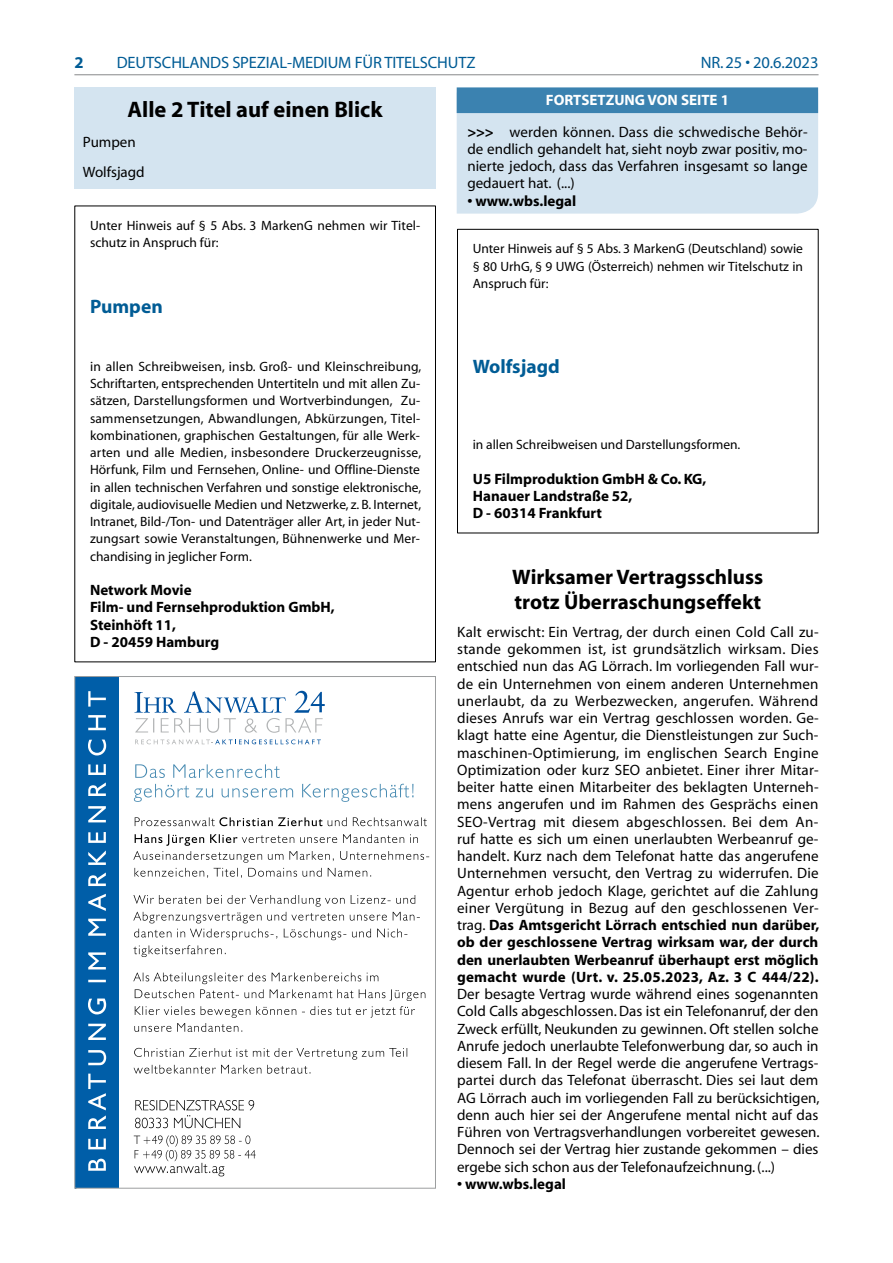
<style>
.page{position:relative;width:893px;height:1263px;background:#fff}
.page>*{position:absolute;margin:0;border:0;box-sizing:border-box;transform-origin:0 0}
.t1{font:700 22.5px "Myriad";color:#000}
.t2{font:700 21px/25.2px "Myriad";color:#000}
.t3{font:700 19.5px "Myriad";color:#005c95}
.t4{font:16.5px "Myriad";letter-spacing:-.01em;color:#005c95}
.t5{font:700 16.5px "Myriad";color:#005c95}
.t6{font:15px/17.2px "Myriad";color:#000;text-align:justify}
.t7{font:700 15px/17.2px "Myriad";color:#000}
.t8{font:700 15px "Myriad";color:#fff}
.t9{font:13.5px/17.2px "Myriad";color:#000}
.s1{font-weight:700}
</style>
<div class="page">
<hr style="left:74px;top:74px;width:744px;height:1px;background:#87888a">
<div style="left:76px;top:676px;width:43px;height:512px;background:#005ea8"></div>
<svg style="left:134px;top:764px;width:279px;height:38px"></svg>
<svg style="left:133px;top:817px;width:296px;height:257px"></svg>
<svg style="left:134px;top:691px;width:191px;height:42px"></svg>
<svg style="left:135px;top:739px;width:186px;height:5px"></svg>
<svg style="left:135px;top:1100px;width:119px;height:28px"></svg>
<svg style="left:134px;top:1135px;width:122px;height:41px"></svg>
<svg style="left:88px;top:691px;width:18px;height:480px"></svg>
<div style="left:74px;top:87px;width:362px;height:101px;background:#d4e4f0"></div>
<div style="left:457px;top:113px;width:361px;height:101px;background:#d4e4f0"></div>
<div style="left:457px;top:88px;width:360px;height:24px;background:#3b82b0"></div>
<div style="left:457px;top:87px;width:361px;height:26px;border:2px solid #3b82b0"></div>
<div style="left:457px;top:229px;width:362px;height:304px;border:1px solid #000"></div>
<p class="t5" style="left:74px;top:54px;width:11px">2</p>
<p class="t4" style="left:117px;top:54px;width:360px">DEUTSCHLANDS SPEZIAL-MEDIUM FÜR TITELSCHUTZ</p>
<p class="t4" style="left:701px;top:54px;width:119px">NR. 25 • 20.6.2023</p>
<h1 class="t1" style="left:128px;top:98px;width:256px">Alle 2 Titel auf einen Blick</h1>
<p class="t6" style="left:83px;top:127px;width:63px;line-height:30px">Pumpen<br>Wolfsjagd</p>
<p class="t8" style="left:546px;top:93px;width:185px">FORTSETZUNG VON SEITE 1</p>
<p class="t6" style="left:467px;top:124px;width:342px"><span class="s1">&gt;&gt;&gt;</span> werden können. Dass die schwedische Behör&shy;de endlich gehandelt hat, sieht noyb zwar positiv, mo&shy;nierte jedoch, dass das Verfahren insgesamt so lange gedauert hat. (...)</p>
<p class="t7" style="left:467px;top:192px;width:110px">• www.wbs.legal</p>
<p class="t9" style="left:90px;top:217px;width:332px">Unter Hinweis auf § 5 Abs. 3 MarkenG nehmen wir Titel&shy;schutz in Anspruch für:</p>
<h3 class="t3" style="left:90px;top:296px;width:74px">Pumpen</h3>
<p class="t9" style="left:90px;top:358px;width:333px">in allen Schreibweisen, insb. Groß- und Kleinschreibung, Schriftarten, entsprechenden Untertiteln und mit allen Zu&shy;sätzen, Darstellungsformen und Wortverbindungen, Zu&shy;sammensetzungen, Abwandlungen, Abkürzungen, Titel&shy;kombinationen, graphischen Gestaltungen, für alle Werk&shy;arten und alle Medien, insbesondere Druckerzeugnisse, Hörfunk, Film und Fernsehen, Online- und Offline-Dienste in allen technischen Verfahren und sonstige elektronische, digitale, audiovisuelle Medien und Netzwerke, z. B. Internet, Intranet, Bild-/Ton- und Datenträger aller Art, in jeder Nut&shy;zungsart sowie Veranstaltungen, Bühnenwerke und Mer&shy;chandising in jeglicher Form.</p>
<p class="t7" style="left:90px;top:582px;width:246px">Network Movie<br>Film- und Fernsehproduktion GmbH,<br>Steinhöft 11,<br>D - 20459 Hamburg</p>
<p class="t9" style="left:473px;top:241px;width:332px;text-align:justify">Unter Hinweis auf § 5 Abs. 3 MarkenG (Deutschland) sowie § 80 UrhG, § 9 UWG (Österreich) nehmen wir Titelschutz in Anspruch für:</p>
<h3 class="t3" style="left:473px;top:357px;width:88px">Wolfsjagd</h3>
<p class="t9" style="left:473px;top:436px;width:269px">in allen Schreibweisen und Darstellungsformen.</p>
<p class="t7" style="left:473px;top:470px;width:235px">U5 Filmproduktion GmbH &amp; Co. KG,<br>Hanauer Landstraße 52,<br>D - 60314 Frankfurt</p>
<h2 class="t2" style="left:512px;top:565px;width:253px">Wirksamer Vertragsschluss trotz Überraschungseffekt</h2>
<p class="t6" style="left:457px;top:624px;width:364px">Kalt erwischt: Ein Vertrag, der durch einen Cold Call zu&shy;stande gekommen ist, ist grundsätzlich wirksam. Dies entschied nun das AG Lörrach. Im vorliegenden Fall wur&shy;de ein Unternehmen von einem anderen Unternehmen unerlaubt, da zu Werbezwecken, angerufen. Während dieses Anrufs war ein Vertrag geschlossen worden. Ge&shy;klagt hatte eine Agentur, die Dienstleistungen zur Such&shy;maschinen-Optimierung, im englischen Search Engine Optimization oder kurz SEO anbietet. Einer ihrer Mitar&shy;beiter hatte einen Mitarbeiter des beklagten Unterneh&shy;mens angerufen und im Rahmen des Gesprächs einen SEO-Vertrag mit diesem abgeschlossen. Bei dem An&shy;ruf hatte es sich um einen unerlaubten Werbeanruf ge&shy;handelt. Kurz nach dem Telefonat hatte das angerufene Unternehmen versucht, den Vertrag zu widerrufen. Die Agentur erhob jedoch Klage, gerichtet auf die Zahlung einer Vergütung in Bezug auf den geschlossenen Ver&shy;trag. <span class="s1">Das Amtsgericht Lörrach entschied nun darüber, ob der geschlossene Vertrag wirksam war, der durch den unerlaubten Werbeanruf überhaupt erst möglich gemacht wurde (Urt. v. 25.05.2023, Az. 3 C 444/22).</span></p>
<p class="t6" style="left:457px;top:986px;width:364px">Der besagte Vertrag wurde während eines sogenannten Cold Calls abgeschlossen. Das ist ein Telefonanruf, der den Zweck erfüllt, Neukunden zu gewinnen. Oft stellen solche Anrufe jedoch unerlaubte Telefonwerbung dar, so auch in diesem Fall. In der Regel werde die angerufene Vertrags&shy;partei durch das Telefonat überrascht. Dies sei laut dem AG Lörrach auch im vorliegenden Fall zu berücksichtigen, denn auch hier sei der Angerufene mental nicht auf das Führen von Vertragsverhandlungen vorbereitet gewesen.<br>Dennoch sei der Vertrag hier zustande gekommen – dies ergebe sich schon aus der Telefonaufzeichnung. (...)</p>
<p class="t7" style="left:457px;top:1176px;width:110px">• www.wbs.legal</p>
</div>
